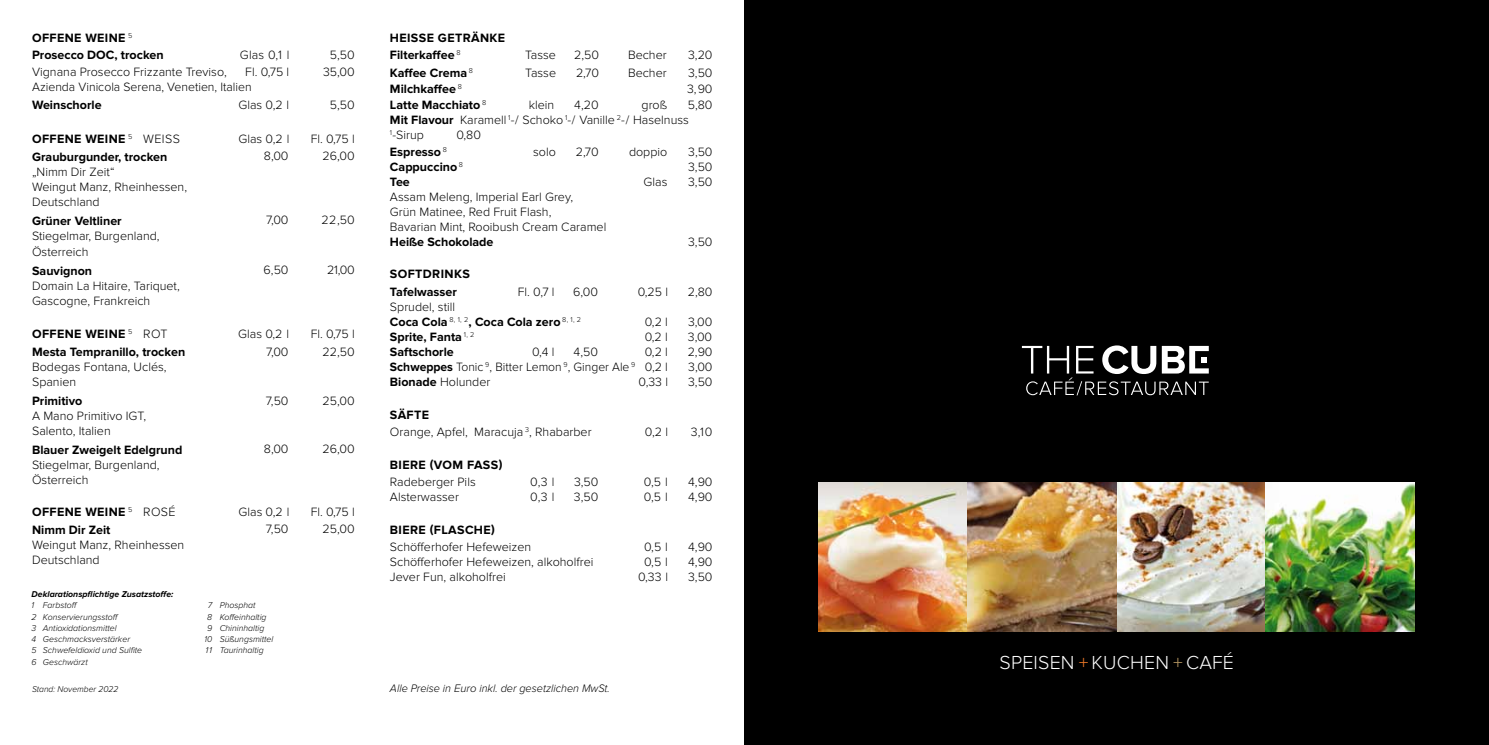
<style>
.page{position:relative;width:1489px;height:745px;background:#fff}
.page>*{position:absolute;margin:0;border:0;box-sizing:border-box;transform-origin:0 0}
.t1{font:300 19.5px "Proxima Nova";letter-spacing:.01em;color:#fff}
.t2{font:300 12.5px/15px "Proxima Nova";color:#000}
.t3{font:700 12.5px/17.5px "Proxima Nova";color:#000}
.t4{font:700 12.5px "Proxima Nova";letter-spacing:.03em;color:#000}
.t5{font:italic 300 11.25px "Proxima Nova";color:#000}
.t6{font:italic 300 8.75px/11.2px "Proxima Nova";color:#000}
.t7{font:italic 700 8.75px "Proxima Nova";color:#000}
.s1{font-weight:300}
.s2{font-weight:700}
.s3{color:#ed7927}
.s4{color:#b99a64}
</style>
<div class="page">
<div style="left:744px;top:0;width:744px;height:744px;background:#000"></div>
<svg style="left:1021px;top:345px;width:187px;height:50px"></svg>
<img style="left:819px;top:482px;width:595px;height:149px">
<p class="t3" style="left:32px;top:29px;width:133px">OFFENE WEINE <sup>5<br></sup>Prosecco DOC, trocken</p>
<p class="t2" style="left:240px;top:48px;width:51px">Glas 0,1 l</p>
<p class="t2" style="left:330px;top:48px;width:26px">5,50</p>
<p class="t2" style="left:32px;top:64px;width:196px">Vignana Prosecco Frizzante Treviso,</p>
<p class="t2" style="left:245px;top:64px;width:45px">Fl. 0,75 l</p>
<p class="t2" style="left:323px;top:64px;width:33px">35,00</p>
<p class="t2" style="left:32px;top:79px;width:221px">Azienda Vinicola Serena, Venetien, Italien</p>
<p class="t3" style="left:32px;top:97px;width:71px">Weinschorle</p>
<p class="t2" style="left:238px;top:98px;width:52px">Glas 0,2 l</p>
<p class="t2" style="left:330px;top:98px;width:26px">5,50</p>
<p class="t4" style="left:32px;top:132px;width:149px">OFFENE WEINE <sup>5</sup> <span class="s1">WEISS</span></p>
<p class="t2" style="left:238px;top:132px;width:52px">Glas 0,2 l</p>
<p class="t2" style="left:311px;top:132px;width:45px">Fl. 0,75 l</p>
<p class="t3" style="left:32px;top:148px;width:137px">Grauburgunder, trocken</p>
<p class="t2" style="left:32px;top:164px;width:156px">„Nimm Dir Zeit“<br>Weingut Manz, Rheinhessen,<br>Deutschland</p>
<p class="t3" style="left:32px;top:212px;width:91px">Grüner Veltliner</p>
<p class="t2" style="left:32px;top:227px;width:129px;line-height:16.2px">Stiegelmar, Burgenland,<br>Österreich</p>
<p class="t3" style="left:32px;top:262px;width:62px">Sauvignon</p>
<p class="t2" style="left:32px;top:278px;width:149px">Domain La Hitaire, Tariquet,<br>Gascogne, Frankreich</p>
<p class="t4" style="left:32px;top:327px;width:137px">OFFENE WEINE <sup>5</sup> <span class="s1">ROT</span></p>
<p class="t2" style="left:238px;top:327px;width:52px">Glas 0,2 l</p>
<p class="t2" style="left:311px;top:327px;width:45px">Fl. 0,75 l</p>
<p class="t3" style="left:32px;top:343px;width:155px">Mesta Tempranillo, trocken</p>
<p class="t2" style="left:32px;top:359px;width:136px">Bodegas Fontana, Uclés,<br>Spanien</p>
<p class="t3" style="left:32px;top:392px;width:52px">Primitivo</p>
<p class="t2" style="left:32px;top:408px;width:115px">A Mano Primitivo IGT,<br>Salento, Italien</p>
<p class="t3" style="left:32px;top:440px;width:152px">Blauer Zweigelt Edelgrund</p>
<p class="t2" style="left:32px;top:457px;width:129px">Stiegelmar, Burgenland,<br>Österreich</p>
<p class="t4" style="left:32px;top:504px;width:145px">OFFENE WEINE <sup>5</sup> <span class="s1">ROSÉ</span></p>
<p class="t2" style="left:238px;top:504px;width:52px">Glas 0,2 l</p>
<p class="t2" style="left:311px;top:504px;width:45px">Fl. 0,75 l</p>
<p class="t3" style="left:32px;top:520px;width:80px">Nimm Dir Zeit</p>
<p class="t2" style="left:32px;top:537px;width:154px">Weingut Manz, Rheinhessen<br>Deutschland</p>
<p class="t2" style="left:264px;top:149px;width:26px">8,00</p>
<p class="t2" style="left:322px;top:149px;width:34px">26,00</p>
<p class="t2" style="left:266px;top:213px;width:24px">7,00</p>
<p class="t2" style="left:321px;top:213px;width:35px">22,50</p>
<p class="t2" style="left:264px;top:263px;width:26px">6,50</p>
<p class="t2" style="left:327px;top:263px;width:29px">21,00</p>
<p class="t2" style="left:266px;top:344px;width:24px">7,00</p>
<p class="t2" style="left:266px;top:393px;width:24px">7,50</p>
<p class="t2" style="left:264px;top:441px;width:26px">8,00</p>
<p class="t2" style="left:322px;top:344px;width:34px">22,50</p>
<p class="t2" style="left:322px;top:393px;width:34px">25,00</p>
<p class="t2" style="left:322px;top:441px;width:34px">26,00</p>
<p class="t2" style="left:266px;top:521px;width:24px">7,50</p>
<p class="t2" style="left:322px;top:521px;width:34px">25,00</p>
<p class="t7" style="left:32px;top:589px;width:143px">Deklarationspflichtige Zusatzstoffe:</p>
<p class="t6" style="left:32px;top:599px;width:112px">1 Farbstoff<br>2 Konservierungsstoff<br>3 Antioxidationsmittel<br>4 Geschmacksverstärker<br>5 Schwefeldioxid und Sulfite<br>6 Geschwärzt</p>
<p class="t6" style="left:220px;top:599px;width:55px">Phosphat<br>Koffeinhaltig<br>Chininhaltig<br>Süßungsmittel<br>Taurinhaltig</p>
<p class="t6" style="left:205px;top:599px;width:9px;text-align:center">7<br>8<br>9<br>10<br>11</p>
<p class="t6" style="left:32px;top:683px;width:88px">Stand: November 2022</p>
<p class="t3" style="left:390px;top:29px;width:17px">Heiss</p>
<p class="t3" style="left:426px;top:29px;width:21px">E get</p>
<p class="t3" style="left:462px;top:29px;width:43px">ränke</p>
<p class="t3" style="left:390px;top:47px;width:72px">Filterkaffee <sup>8</sup></p>
<p class="t2" style="left:525px;top:48px;width:32px">Tasse</p>
<p class="t2" style="left:574px;top:48px;width:26px">2,50</p>
<p class="t2" style="left:628px;top:48px;width:40px">Becher</p>
<p class="t2" style="left:688px;top:48px;width:26px">3,20</p>
<p class="t3" style="left:390px;top:64px;width:85px">Kaffee Crema <sup>8</sup></p>
<p class="t2" style="left:525px;top:65px;width:32px">Tasse</p>
<p class="t2" style="left:576px;top:65px;width:25px">2,70</p>
<p class="t2" style="left:628px;top:65px;width:40px">Becher</p>
<p class="t2" style="left:688px;top:65px;width:26px">3,50</p>
<p class="t3" style="left:390px;top:80px;width:73px">Milchkaffee <sup>8</sup></p>
<p class="t2" style="left:687px;top:82px;width:27px">3,90</p>
<p class="t3" style="left:390px;top:97px;width:98px">Latte Macchiato <sup>8</sup></p>
<p class="t2" style="left:529px;top:98px;width:27px">klein</p>
<p class="t2" style="left:574px;top:98px;width:26px">4,20</p>
<p class="t2" style="left:641px;top:98px;width:27px">groß</p>
<p class="t2" style="left:390px;top:98px;width:324px;text-indent:298px">5,80<br><span class="s2">Mit Flavour</span> Karamell <sup>1</sup>- / Schoko <sup>1</sup>- / Vanille <sup>2</sup>- / Haselnuss<br><sup>1</sup>-Sirup</p>
<p class="t2" style="left:456px;top:128px;width:26px">0,80</p>
<p class="t3" style="left:390px;top:143px;width:58px">Espresso <sup>8</sup></p>
<p class="t2" style="left:533px;top:144px;width:24px">solo</p>
<p class="t2" style="left:575px;top:144px;width:25px">2,70</p>
<p class="t2" style="left:629px;top:144px;width:40px">doppio</p>
<p class="t2" style="left:688px;top:144px;width:26px">3,50</p>
<p class="t3" style="left:390px;top:158px;width:75px">Cappuccino <sup>8</sup></p>
<p class="t2" style="left:688px;top:159px;width:26px">3,50</p>
<p class="t3" style="left:390px;top:173px;width:21px">Tee</p>
<p class="t2" style="left:643px;top:174px;width:25px">Glas</p>
<p class="t2" style="left:688px;top:174px;width:26px">3,50</p>
<p class="t2" style="left:390px;top:189px;width:218px">Assam Meleng, Imperial Earl Grey,<br>Grün Matinee, Red Fruit Flash,<br>Bavarian Mint, Rooibush Cream Caramel</p>
<p class="t3" style="left:390px;top:233px;width:105px">Heiße Schokolade</p>
<p class="t2" style="left:688px;top:234px;width:26px">3,50</p>
<p class="t3" style="left:390px;top:265px;width:18px">Softd</p>
<p class="t3" style="left:390px;top:265px;width:80px;text-indent:42px">rinks<br>Tafelwasser</p>
<p class="t2" style="left:518px;top:284px;width:38px">Fl. 0,7 l</p>
<p class="t2" style="left:573px;top:284px;width:26px">6,00</p>
<p class="t2" style="left:637px;top:284px;width:32px">0,25 l</p>
<p class="t2" style="left:687px;top:284px;width:26px">2,80</p>
<p class="t3" style="left:390px;top:299px;width:193px;line-height:15px"><span class="s1">Sprudel, still<br></span>Coca Cola <sup>8,</sup> <sup>1,</sup> <sup>2</sup>, Coca Cola zero <sup>8,</sup> <sup>1,</sup> <sup>2</sup></p>
<p class="t2" style="left:644px;top:314px;width:25px">0,2 l</p>
<p class="t2" style="left:688px;top:314px;width:26px">3,00</p>
<p class="t3" style="left:390px;top:328px;width:86px">Sprite, Fanta <sup>1,</sup> <sup>2</sup></p>
<p class="t2" style="left:644px;top:329px;width:25px">0,2 l</p>
<p class="t2" style="left:688px;top:329px;width:26px">3,00</p>
<p class="t3" style="left:390px;top:343px;width:65px">Saftschorle</p>
<p class="t2" style="left:532px;top:344px;width:24px">0,4 l</p>
<p class="t2" style="left:573px;top:344px;width:26px">4,50</p>
<p class="t2" style="left:644px;top:344px;width:25px">0,2 l</p>
<p class="t2" style="left:687px;top:344px;width:26px">2,90</p>
<p class="t2" style="left:390px;top:359px;width:279px"><span class="s2">Schweppes</span> Tonic <sup>9</sup>, Bitter Lemon <sup>9</sup>, Ginger Ale <sup>9</sup> 0,2 l</p>
<p class="t2" style="left:688px;top:359px;width:26px">3,00</p>
<p class="t2" style="left:390px;top:374px;width:102px"><span class="s2">Bionade</span> Holunder</p>
<p class="t2" style="left:638px;top:374px;width:31px">0,33 l</p>
<p class="t2" style="left:688px;top:374px;width:26px">3,50</p>
<p class="t2" style="left:390px;top:405px;width:203px;line-height:17.5px"><span class="s2">Säfte<br></span>Orange, Apfel, Maracuja <sup>3</sup>, Rhabarber</p>
<p class="t2" style="left:645px;top:424px;width:25px">0,2 l</p>
<p class="t2" style="left:690px;top:424px;width:23px">3,10</p>
<p class="t3" style="left:390px;top:455px;width:55px">Biere (vom</p>
<p class="t3" style="left:467px;top:455px;width:37px">Fass )</p>
<p class="t2" style="left:390px;top:474px;width:87px">Radeberger Pils</p>
<p class="t2" style="left:530px;top:474px;width:26px">0,3 l</p>
<p class="t2" style="left:574px;top:474px;width:26px">3,50</p>
<p class="t2" style="left:644px;top:474px;width:25px">0,5 l</p>
<p class="t2" style="left:688px;top:474px;width:26px">4,90</p>
<p class="t2" style="left:390px;top:489px;width:71px">Alsterwasser</p>
<p class="t2" style="left:530px;top:489px;width:26px">0,3 l</p>
<p class="t2" style="left:574px;top:489px;width:26px">3,50</p>
<p class="t2" style="left:644px;top:489px;width:25px">0,5 l</p>
<p class="t2" style="left:688px;top:489px;width:26px">4,90</p>
<p class="t3" style="left:390px;top:520px;width:77px">Biere (Flasche</p>
<p class="t3" style="left:491px;top:520px;width:5px">)</p>
<p class="t2" style="left:390px;top:539px;width:143px">Schöfferhofer Hefeweizen</p>
<p class="t2" style="left:644px;top:539px;width:25px">0,5 l</p>
<p class="t2" style="left:688px;top:539px;width:26px">4,90</p>
<p class="t2" style="left:390px;top:554px;width:205px">Schöfferhofer Hefeweizen, alkoholfrei</p>
<p class="t2" style="left:644px;top:554px;width:25px">0,5 l</p>
<p class="t2" style="left:688px;top:554px;width:26px">4,90</p>
<p class="t2" style="left:390px;top:569px;width:117px">Jever Fun, alkoholfrei</p>
<p class="t2" style="left:638px;top:569px;width:32px">0,33 l</p>
<p class="t2" style="left:688px;top:569px;width:26px">3,50</p>
<p class="t5" style="left:390px;top:681px;width:221px">Alle Preise in Euro inkl. der gesetzlichen MwSt.</p>
<h1 class="t1" style="left:999px;top:651px;width:236px">SPEISEN <span class="s3">+</span> KUCHEN <span class="s4">+</span> CAFÉ</h1>
</div>
